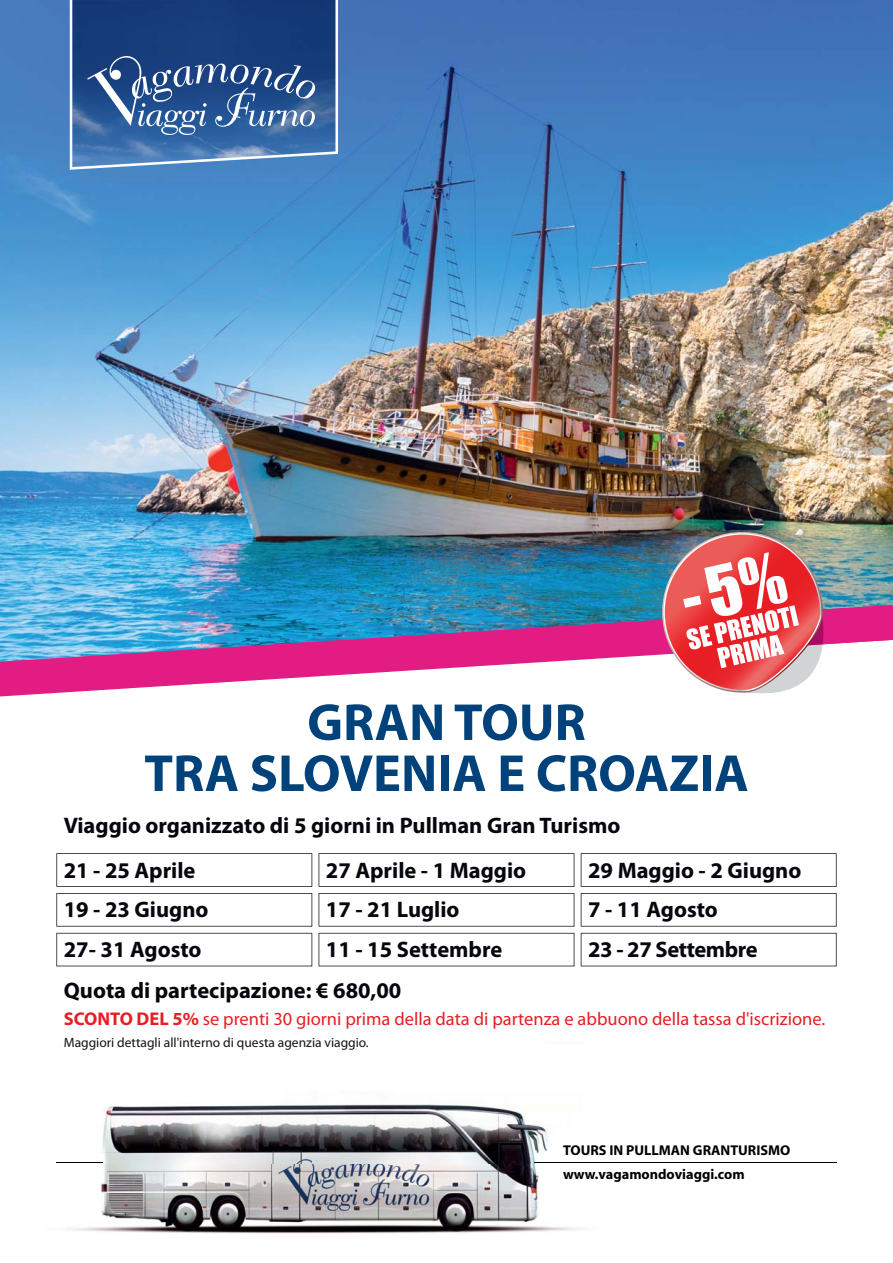
<style>
.page{position:relative;width:893px;height:1263px;background:#fff}
.page>*{position:absolute;margin:0;border:0;box-sizing:border-box;transform-origin:0 0}
.t1{font:700 52.5px/51px "Myriad";color:#004279;text-align:center}
.t2{font:700 22.5px "Myriad Pro";color:#05070d}
.t3{font:700 22.5px "Myriad Pro";letter-spacing:-.02em;color:#05070d}
.t4{font:18.45px "Myriad Pro";color:#e61f24}
.t5{font:700 14.25px/24px "Myriad";color:#000104}
.t6{font:13.5px "Myriad Pro";color:#111315}
.s1{font-weight:700}
</style>
<div class="page">
<img style="left:56px;top:871px;width:781px;height:363px">
<hr style="left:57px;top:1162px;width:46px;height:1px;background:#000104">
<hr style="left:534px;top:1162px;width:302px;height:1px;background:#000104">
<img style="left:0;top:0;width:893px;height:605px">
<svg style="left:70px;top:0;width:268px;height:170px"></svg>
<img style="left:72px;top:0;width:263px;height:167px">
<svg style="left:87px;top:53px;width:228px;height:82px;background:#44699d"></svg>
<img style="left:0;top:605px;width:654px;height:91px">
<img style="left:654px;top:524px;width:239px;height:170px">
<svg style="left:56px;top:853px;width:256px;height:34px"></svg>
<svg style="left:319px;top:853px;width:255px;height:34px"></svg>
<svg style="left:581px;top:853px;width:256px;height:34px"></svg>
<svg style="left:56px;top:893px;width:256px;height:33px"></svg>
<svg style="left:319px;top:893px;width:255px;height:33px"></svg>
<svg style="left:581px;top:893px;width:256px;height:33px"></svg>
<svg style="left:56px;top:933px;width:256px;height:33px"></svg>
<svg style="left:319px;top:933px;width:255px;height:33px"></svg>
<svg style="left:581px;top:933px;width:256px;height:33px"></svg>
<h1 class="t1" style="left:144px;top:701px;width:606px">GRAN TOUR<br>TRA SLOVENIA E CROAZIA</h1>
<p class="t2" style="left:64px;top:817px;width:558px">Viaggio organizzato di 5 giorni in Pullman Gran Turismo</p>
<p class="t2" style="left:64px;top:862px;width:133px">21 - 25 Aprile</p>
<p class="t2" style="left:326px;top:862px;width:202px">27 Aprile - 1 Maggio</p>
<p class="t2" style="left:588px;top:862px;width:215px">29 Maggio - 2 Giugno</p>
<p class="t2" style="left:64px;top:901px;width:146px">19 - 23 Giugno</p>
<p class="t2" style="left:326px;top:901px;width:135px">17 - 21 Luglio</p>
<p class="t2" style="left:588px;top:901px;width:131px">7 - 11 Agosto</p>
<p class="t2" style="left:64px;top:941px;width:139px">27- 31 Agosto</p>
<p class="t2" style="left:326px;top:941px;width:178px">11 - 15 Settembre</p>
<p class="t3" style="left:588px;top:941px;width:171px">23 - 27 Settembre</p>
<p class="t2" style="left:64px;top:982px;width:339px">Quota di partecipazione: € 680,00</p>
<p class="t4" style="left:64px;top:1012px;width:763px"><span class="s1">SCONTO DEL 5%</span> se prenti 30 giorni prima della data di partenza e abbuono della tassa d'iscrizione.</p>
<p class="t6" style="left:64px;top:1038px;width:306px">Maggiori dettagli all'interno di questa agenzia viaggio.</p>
<p class="t5" style="left:563px;top:1139px;width:229px">TOURS IN PULLMAN GRANTURISMO www.vagamondoviaggi.com</p>
</div>
